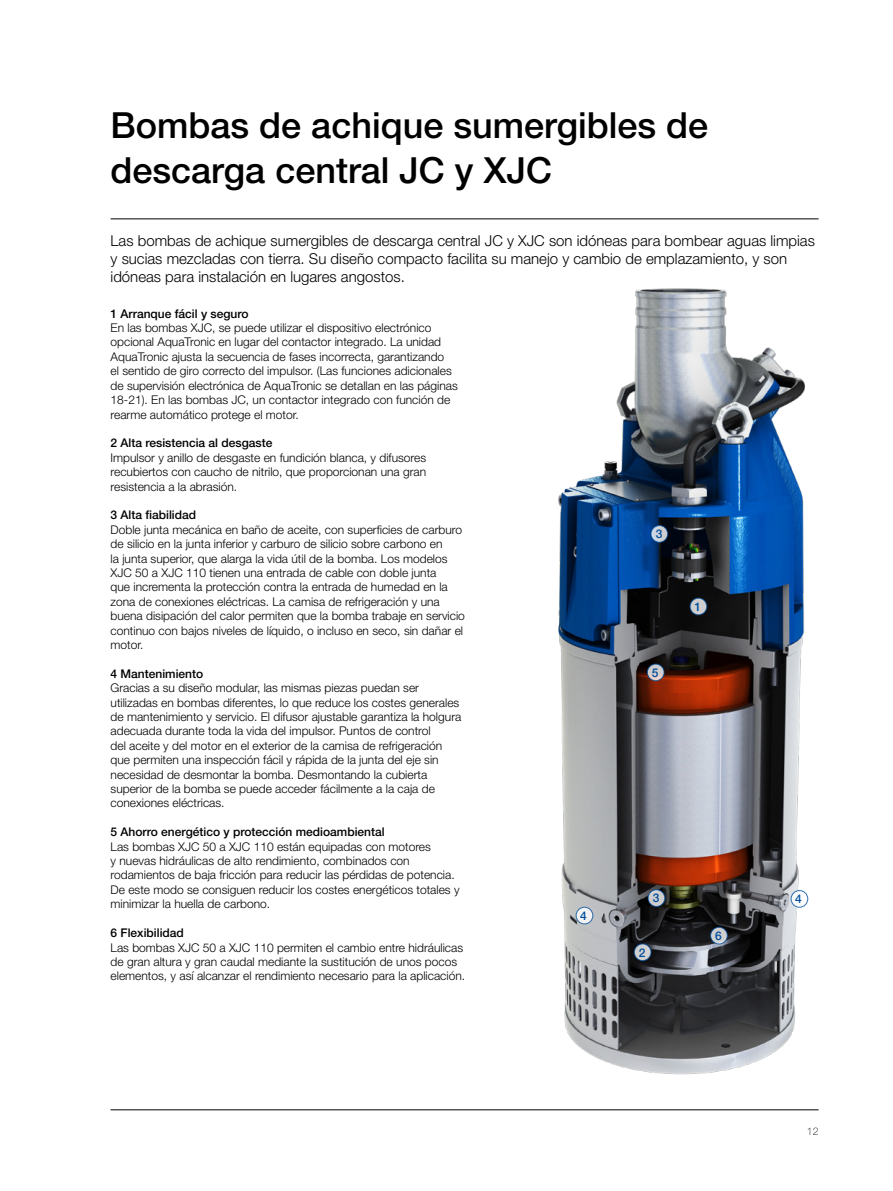
<style>
.page{position:relative;width:893px;height:1191px;background:#fff}
.page>*{position:absolute;margin:0;border:0;box-sizing:border-box;transform-origin:0 0}
.t1{font:500 36px/45px "Helvetica Neue LT Pro";color:#000}
.Body_text{font:300 15px/18px "Helvetica Neue LT Pro";color:#000}
.Product_body_text{font:300 12px/14.4px "Helvetica Neue LT Pro";color:#000}
.Product_subtitle_2{font:500 12px "Helvetica Neue LT Pro";color:#000}
.Part_number_in_circle{font:500 12px "Helvetica Neue LT Pro";color:#004d9d}
.t2{font:100 10.5px "Helvetica Neue LT Pro";color:#000}
</style>
<div class="page">
<hr style="left:111px;top:219px;width:708px;height:1px;background:#000">
<hr style="left:111px;top:1109px;width:708px;height:1px;background:#000">
<img style="left:558px;top:288px;width:251px;height:787px">
<svg style="left:690px;top:598px;width:17px;height:17px"></svg>
<div style="left:690px;top:598px;width:17px;height:17px;border:1px solid #004d9d;border-radius:50%"></div>
<svg style="left:576px;top:907px;width:17px;height:17px"></svg>
<div style="left:576px;top:907px;width:17px;height:17px;border:1px solid #004d9d;border-radius:50%"></div>
<svg style="left:651px;top:525px;width:17px;height:17px"></svg>
<div style="left:651px;top:525px;width:17px;height:17px;border:1px solid #004d9d;border-radius:50%"></div>
<svg style="left:634px;top:944px;width:17px;height:16px"></svg>
<div style="left:634px;top:943px;width:17px;height:18px;border:1px solid #004d9d;border-radius:50%"></div>
<svg style="left:648px;top:889px;width:17px;height:17px"></svg>
<div style="left:648px;top:889px;width:17px;height:18px;border:1px solid #004d9d;border-radius:50%"></div>
<svg style="left:711px;top:927px;width:16px;height:17px"></svg>
<div style="left:710px;top:927px;width:18px;height:17px;border:1px solid #004d9d;border-radius:50%"></div>
<div style="left:791px;top:890px;width:17px;height:17px;background:#fff;border-radius:50%"></div>
<div style="left:791px;top:890px;width:17px;height:17px;border:1px solid #004d9d;border-radius:50%"></div>
<svg style="left:647px;top:664px;width:17px;height:17px"></svg>
<div style="left:647px;top:663px;width:17px;height:18px;border:1px solid #004d9d;border-radius:50%"></div>
<p class="t1" style="left:111px;top:102px;width:599px">Bombas de achique sumergibles de descarga central JC y XJC</p>
<p class="Body_text" style="left:111px;top:231px;width:706px">Las bombas de achique sumergibles de descarga central JC y XJC son idóneas para bombear aguas limpias y sucias mezcladas con tierra. Su diseño compacto facilita su manejo y cambio de emplazamiento, y son idóneas para instalación en lugares angostos.</p>
<p class="Product_subtitle_2" style="left:111px;top:306px;width:140px">1 Arranque fácil y seguro</p>
<p class="Product_body_text" style="left:111px;top:320px;width:349px">En las bombas XJC, se puede utilizar el dispositivo electrónico opcional AquaTronic en lugar del contactor integrado. La unidad AquaTronic ajusta la secuencia de fases incorrecta, garantizando<br>el sentido de giro correcto del impulsor. (Las funciones adicionales de supervisión electrónica de AquaTronic se detallan en las páginas 18-21). En las bombas JC, un contactor integrado con función de rearme automático protege el motor.</p>
<p class="Product_subtitle_2" style="left:111px;top:436px;width:163px">2 Alta resistencia al desgaste</p>
<p class="Product_body_text" style="left:111px;top:450px;width:317px;text-align:justify">Impulsor y anillo de desgaste en fundición blanca, y difusores recubiertos con caucho de nitrilo, que proporcionan una gran resistencia a la abrasión.</p>
<p class="Product_subtitle_2" style="left:111px;top:508px;width:87px">3 Alta fiabilidad</p>
<p class="Product_body_text" style="left:111px;top:522px;width:356px">Doble junta mecánica en baño de aceite, con superficies de carburo de silicio en la junta inferior y carburo de silicio sobre carbono en<br>la junta superior, que alarga la vida útil de la bomba. Los modelos XJC 50 a XJC 110 tienen una entrada de cable con doble junta<br>que incrementa la protección contra la entrada de humedad en la zona de conexiones eléctricas. La camisa de refrigeración y una buena disipación del calor permiten que la bomba trabaje en servicio continuo con bajos niveles de líquido, o incluso en seco, sin dañar el motor.</p>
<p class="Product_subtitle_2" style="left:111px;top:666px;width:94px">4 Mantenimiento</p>
<p class="Product_body_text" style="left:111px;top:680px;width:352px">Gracias a su diseño modular, las mismas piezas puedan ser utilizadas en bombas diferentes, lo que reduce los costes generales de mantenimiento y servicio. El difusor ajustable garantiza la holgura adecuada durante toda la vida del impulsor. Puntos de control<br>del aceite y del motor en el exterior de la camisa de refrigeración que permiten una inspección fácil y rápida de la junta del eje sin necesidad de desmontar la bomba. Desmontando la cubierta superior de la bomba se puede acceder fácilmente a la caja de conexiones eléctricas.</p>
<p class="Product_subtitle_2" style="left:111px;top:824px;width:276px">5 Ahorro energético y protección medioambiental</p>
<p class="Product_body_text" style="left:111px;top:839px;width:350px">Las bombas XJC 50 a XJC 110 están equipadas con motores<br>y nuevas hidráulicas de alto rendimiento, combinados con rodamientos de baja fricción para reducir las pérdidas de potencia.<br>De este modo se consiguen reducir los costes energéticos totales y minimizar la huella de carbono.</p>
<p class="Product_subtitle_2" style="left:111px;top:925px;width:75px">6 Flexibilidad</p>
<p class="Product_body_text" style="left:111px;top:939px;width:356px">Las bombas XJC 50 a XJC 110 permiten el cambio entre hidráulicas de gran altura y gran caudal mediante la sustitución de unos pocos elementos, y así alcanzar el rendimiento necesario para la aplicación.</p>
<p class="Part_number_in_circle" style="left:656px;top:526px;width:8px">3</p>
<p class="Part_number_in_circle" style="left:695px;top:599px;width:8px">1</p>
<p class="Part_number_in_circle" style="left:652px;top:665px;width:8px">5</p>
<p class="Part_number_in_circle" style="left:653px;top:891px;width:8px">3</p>
<p class="Part_number_in_circle" style="left:795px;top:891px;width:8px">4</p>
<p class="Part_number_in_circle" style="left:580px;top:908px;width:8px">4</p>
<p class="Part_number_in_circle" style="left:715px;top:928px;width:8px">6</p>
<p class="Part_number_in_circle" style="left:639px;top:945px;width:8px">2</p>
<p class="t2" style="left:807px;top:1124px;width:13px">12</p>
</div>
